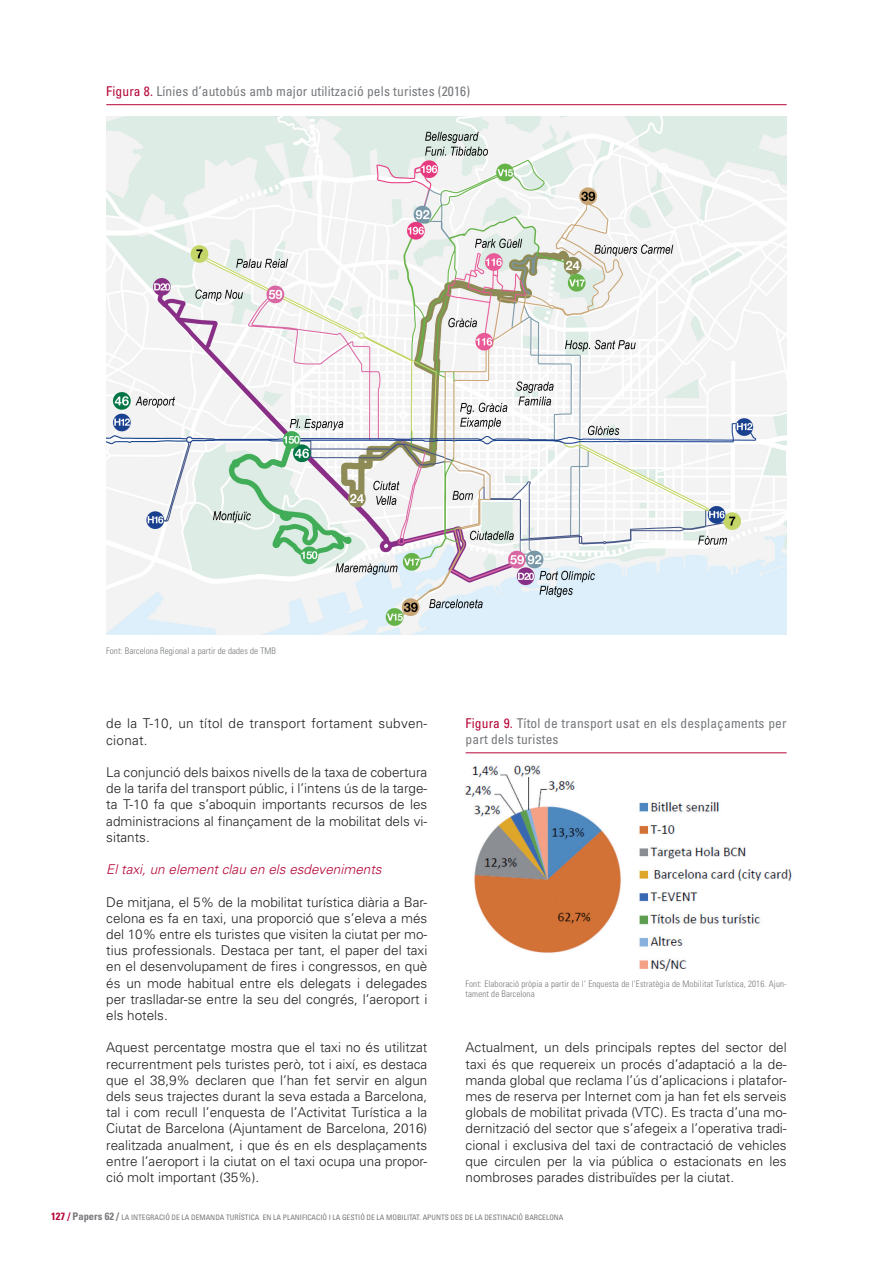
<style>
.page{position:relative;width:893px;height:1263px;background:#fff}
.page>*{position:absolute;margin:0;border:0;box-sizing:border-box;transform-origin:0 0}
._10_TEXTO_GENERAL{font:300 13.5px/16.2px "Univers";color:#231f20;text-align:justify}
._19a_PIE_DE_FOTO{font:condensed 13.5px/16.2px "Univers";letter-spacing:.01em;color:#76787b}
._10_TEXTO_GENERAL-2{font:300 13.5px/16.2px "Univers";letter-spacing:.02em;color:#231f20}
._14_LADILLO_03{font:italic 300 13.5px "Univers";color:#b50536}
._19b_FUENTE_PIE_FOTO{font:300 condensed 9px/10.8px "Univers";letter-spacing:.01em;color:#76787b}
.t1{font:condensed 7.5px "Univers";color:#76787b}
.s1{color:#b50536}
.s2{font-weight:700;font-size:10.5px;color:#b50536}
.s3{font-weight:700;font-size:10.5px}
</style>
<div class="page">
<hr style="left:106px;top:104px;width:681px;height:1px;background:#b50536">
<img style="left:106px;top:116px;width:681px;height:519px">
<img style="left:465px;top:752px;width:327px;height:220px">
<hr style="left:466px;top:752px;width:321px;height:1px;background:#b50536">
<p class="_19a_PIE_DE_FOTO" style="left:106px;top:83px;width:365px"><span class="s1">Figura 8.</span> Línies d’autobús amb major utilització pels turistes (2016)</p>
<p class="_19b_FUENTE_PIE_FOTO" style="left:106px;top:645px;width:171px">Font: Barcelona Regional a partir de dades de TMB</p>
<p class="_10_TEXTO_GENERAL-2" style="left:106px;top:715px;width:322px">de la T-10, un títol de transport fortament subven&shy;cionat.</p>
<p class="_10_TEXTO_GENERAL" style="left:106px;top:764px;width:323px">La conjunció dels baixos nivells de la taxa de cobertura de la tarifa del transport públic, i l’intens ús de la targe&shy;ta T-10 fa que s’aboquin importants recursos de les administracions al finançament de la mobilitat dels vi&shy;sitants.</p>
<p class="_14_LADILLO_03" style="left:106px;top:861px;width:277px">El taxi, un element clau en els esdeveniments</p>
<p class="_10_TEXTO_GENERAL" style="left:106px;top:894px;width:323px">De mitjana, el 5% de la mobilitat turística diària a Bar&shy;celona es fa en taxi, una proporció que s’eleva a més del 10% entre els turistes que visiten la ciutat per mo&shy;tius professionals. Destaca per tant, el paper del taxi en el desenvolupament de fires i congressos, en què és un mode habitual entre els delegats i delegades per traslladar-se entre la seu del congrés, l’aeroport i els hotels.</p>
<p class="_10_TEXTO_GENERAL" style="left:106px;top:1039px;width:323px">Aquest percentatge mostra que el taxi no és utilitzat recurrentment pels turistes però, tot i així, es destaca que el 38,9% declaren que l’han fet servir en algun dels seus trajectes durant la seva estada a Barcelona, tal i com recull l’enquesta de l’Activitat Turística a la Ciutat de Barcelona (Ajuntament de Barcelona, 2016) realitzada anualment, i que és en els desplaçaments entre l’aeroport i la ciutat on el taxi ocupa una propor&shy;ció molt important (35%).</p>
<p class="_19a_PIE_DE_FOTO" style="left:466px;top:715px;width:322px"><span class="s1">Figura 9.</span> Títol de transport usat en els desplaçaments per part dels turistes</p>
<p class="_19b_FUENTE_PIE_FOTO" style="left:466px;top:978px;width:323px">Font: Elaboració pròpia a partir de l’ Enquesta de l’Estratègia de Mobilitat Turística, 2016. Ajun&shy;tament de Barcelona</p>
<p class="_10_TEXTO_GENERAL" style="left:466px;top:1039px;width:323px">Actualment, un dels principals reptes del sector del taxi és que requereix un procés d’adaptació a la de&shy;manda global que reclama l’ús d’aplicacions i platafor&shy;mes de reserva per Internet com ja han fet els serveis globals de mobilitat privada (VTC). Es tracta d’una mo&shy;dernització del sector que s’afegeix a l’operativa tradi&shy;cional i exclusiva del taxi de contractació de vehicles que circulen per la via pública o estacionats en les nombroses parades distribuïdes per la ciutat.</p>
<p class="t1" style="left:51px;top:1213px;width:514px"><span class="s2">127 /</span> <span class="s3">Papers 62 /</span> LA INTEGRACIÓ DE LA DEMANDA TURÍSTICA EN LA PLANIFICACIÓ I LA GESTIÓ DE LA MOBILITAT. APUNTS DES DE LA DESTINACIÓ BARCELONA</p>
</div>
